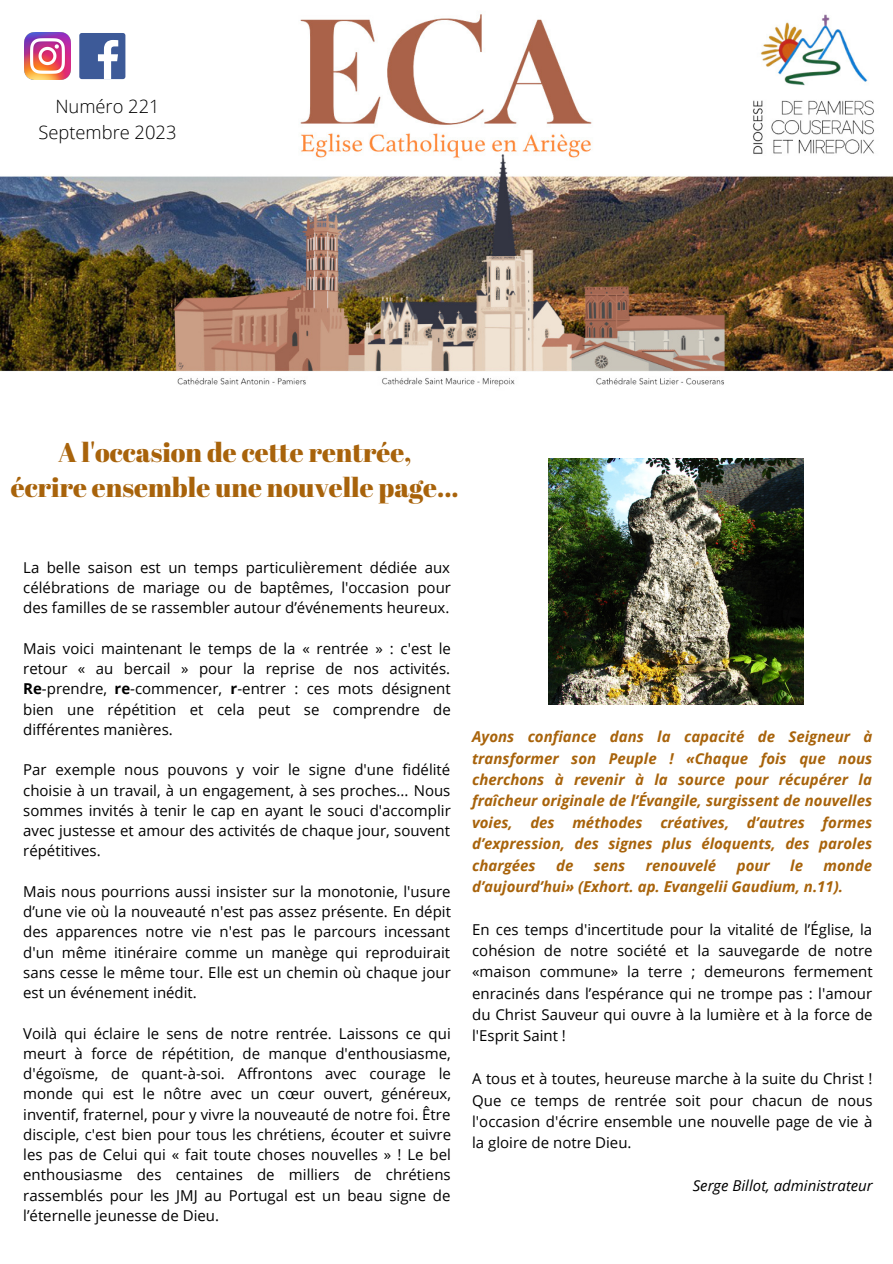
<style>
.page{position:relative;width:893px;height:1264px;background:#fff}
.page>*{position:absolute;margin:0;border:0;box-sizing:border-box;transform-origin:0 0}
.t1{font:27px "Abril Fatface";color:#a8630b}
.t2{font:300 18.3px "Open Sans";color:#000}
.t3{font:15px/20.2px "Open Sans";color:#000;text-align:justify}
.t4{font:italic 700 15px/21.3px "Open Sans";color:#a8630b;text-align:justify}
.t5{font:italic 15px "Open Sans";color:#000}
.s1{font-weight:700}
.s2{font-family:"Noto Sans"}
</style>
<div class="page">
<img style="left:0;top:14px;width:892px;height:373px">
<img style="left:25px;top:33px;width:46px;height:46px">
<div style="left:79px;top:33px;width:46px;height:46px;background:#3d5a98;border-radius:3px"></div>
<svg style="left:98px;top:40px;width:20px;height:39px"></svg>
<img style="left:549px;top:458px;width:254px;height:246px">
<p class="t2" style="left:55px;top:94px;width:106px">Numéro 221</p>
<p class="t2" style="left:38px;top:119px;width:139px">Septembre 2023</p>
<p class="t1" style="left:58px;top:434px;width:355px">A l'occasion de cette rentrée,</p>
<p class="t1" style="left:11px;top:468px;width:449px">écrire ensemble une nouvelle page...</p>
<p class="t3" style="left:23px;top:557px;width:429px">La belle saison est un temps particulièrement dédiée aux célébrations de mariage ou de baptêmes, l'occasion pour des familles de se rassembler autour d’événements heureux.</p>
<p class="t3" style="left:23px;top:638px;width:429px">Mais voici maintenant le temps de la « rentrée » : c'est le retour « au bercail » pour la reprise de nos activités.<br><span class="s1">Re</span><span class="s2">‑</span>prendre, <span class="s1">re</span>-commencer, <span class="s1">r</span>-entrer : ces mots désignent bien une répétition et cela peut se comprendre de différentes manières.</p>
<p class="t3" style="left:23px;top:759px;width:429px">Par exemple nous pouvons y voir le signe d'une fidélité choisie à un travail, à un engagement, à ses proches... Nous sommes invités à tenir le cap en ayant le souci d'accomplir avec justesse et amour des activités de chaque jour, souvent répétitives.</p>
<p class="t3" style="left:23px;top:880px;width:429px">Mais nous pourrions aussi insister sur la monotonie, l'usure d’une vie où la nouveauté n'est pas assez présente. En dépit des apparences notre vie n'est pas le parcours incessant d'un même itinéraire comme un manège qui reproduirait sans cesse le même tour. Elle est un chemin où chaque jour est un événement inédit.</p>
<p class="t3" style="left:23px;top:1022px;width:429px">Voilà qui éclaire le sens de notre rentrée. Laissons ce qui meurt à force de répétition, de manque d'enthousiasme, d'égoïsme, de quant-à-soi. Affrontons avec courage le monde qui est le nôtre avec un cœur ouvert, généreux, inventif, fraternel, pour y vivre la nouveauté de notre foi. Être disciple, c'est bien pour tous les chrétiens, écouter et suivre les pas de Celui qui « fait toute choses nouvelles » ! Le bel enthousiasme des centaines de milliers de chrétiens rassemblés pour les JMJ au Portugal est un beau signe de l’éternelle jeunesse de Dieu.</p>
<p class="t4" style="left:472px;top:725px;width:402px">Ayons confiance dans la capacité de Seigneur à transformer son Peuple ! «Chaque fois que nous cherchons à revenir à la source pour récupérer la fraîcheur originale de l’Évangile, surgissent de nouvelles voies, des méthodes créatives, d’autres formes d’expression, des signes plus éloquents, des paroles chargées</p>
<p class="t4" style="left:556px;top:854px;width:19px">de</p>
<p class="t4" style="left:593px;top:854px;width:33px">sens</p>
<p class="t4" style="left:645px;top:854px;width:72px">renouvelé</p>
<p class="t4" style="left:736px;top:854px;width:35px">pour</p>
<p class="t4" style="left:790px;top:854px;width:14px">le</p>
<p class="t4" style="left:472px;top:854px;width:401px;text-indent:351px">monde d’aujourd’hui» (Exhort. ap. Evangelii Gaudium, n.11).</p>
<p class="t3" style="left:472px;top:918px;width:402px;line-height:21.3px">En ces temps d'incertitude pour la vitalité de l’Église, la cohésion de notre société et la sauvegarde de notre «maison commune» la terre ; demeurons fermement enracinés dans l’espérance qui ne trompe pas : l'amour du Christ Sauveur qui ouvre à la lumière et à la force de l'Esprit Saint !</p>
<p class="t3" style="left:472px;top:1067px;width:402px;line-height:21.3px">A tous et à toutes, heureuse marche à la suite du Christ !<br>Que ce temps de rentrée soit pour chacun de nous l'occasion d'écrire ensemble une nouvelle page de vie à la gloire de notre Dieu.</p>
<p class="t5" style="left:692px;top:1174px;width:182px">Serge Billot, administrateur</p>
</div>
